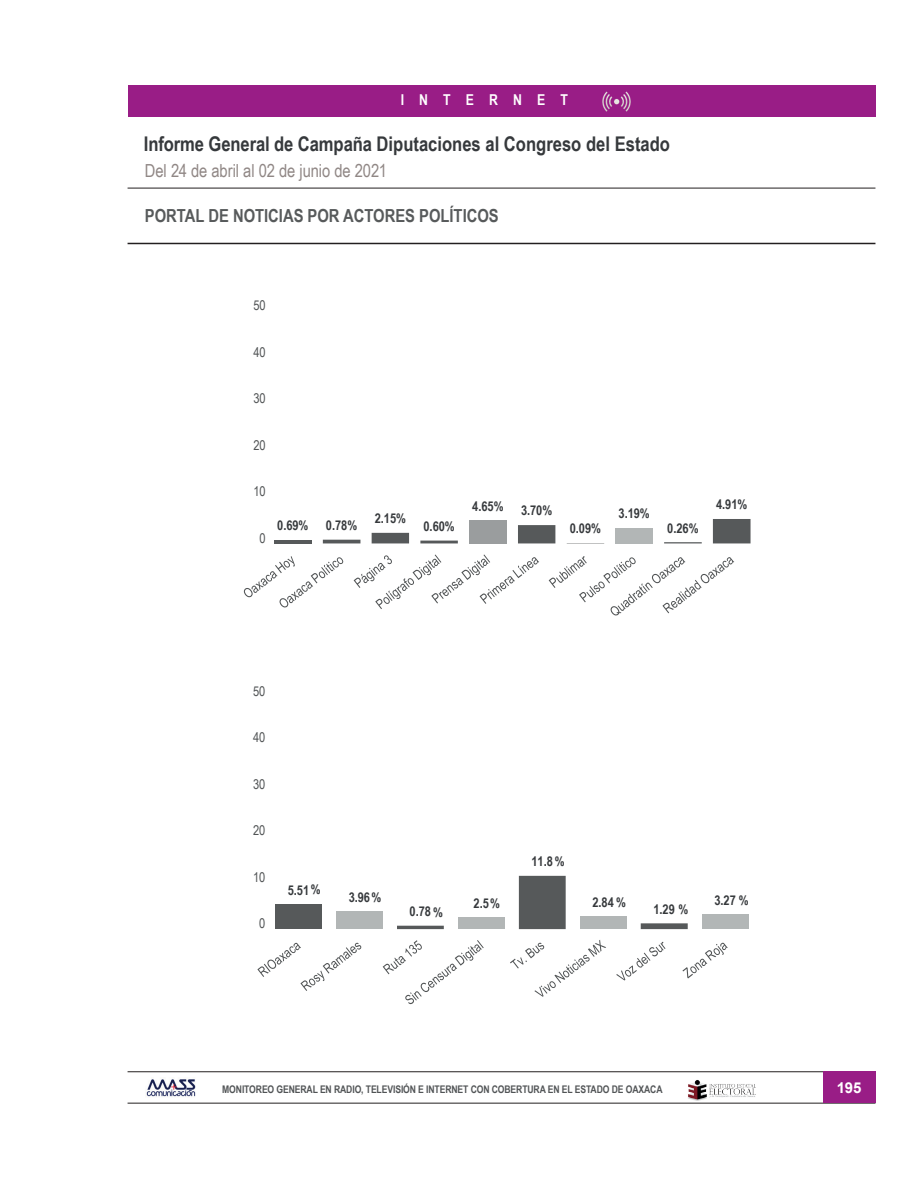
<style>
.page{position:relative;width:918px;height:1188px;background:#fff}
.page>*{position:absolute;margin:0;border:0;box-sizing:border-box;transform-origin:0 0}
.t1{font:700 20.25px "Arial Narrow";color:#36393c}
.t2{font:700 18px "Arial Narrow";color:#575a5b}
.t3{font:18px "Arial Narrow";letter-spacing:-.005em;color:#908785}
.t4{font:700 15px "Arial Narrow";letter-spacing:1.01em;color:#fff}
.t5{font:700 15px "Arial";color:#fff}
.t6{font:700 13.5px "Arial Narrow";letter-spacing:-.005em;color:#36393c}
.t7{font:13.5px "Arial Narrow";letter-spacing:-.005em;color:#515455}
.t8{font:700 10.5px "Arial Narrow";letter-spacing:-.01em;color:#515456}
</style>
<div class="page">
<img style="left:146px;top:1079px;width:50px;height:18px">
<hr style="left:128px;top:1072px;width:747px;height:1px;background:#231f20">
<hr style="left:128px;top:1103px;width:747px;height:1px;background:#231f20">
<div style="left:823px;top:1072px;width:52px;height:31px;background:#991d86"></div>
<img style="left:688px;top:1080px;width:68px;height:21px">
<hr style="left:128px;top:243px;width:747px;height:1px;background:#231f20">
<hr style="left:128px;top:188px;width:747px;height:1px;background:#231f20">
<div style="left:128px;top:85px;width:747px;height:31px;background:#991d86"></div>
<img style="left:602px;top:91px;width:29px;height:21px">
<hr style="left:274px;top:540px;width:38px;height:3px;background:#56595a">
<svg style="left:323px;top:519px;width:428px;height:24px"></svg>
<svg style="left:244px;top:556px;width:99px;height:52px"></svg>
<svg style="left:354px;top:554px;width:185px;height:55px"></svg>
<svg style="left:549px;top:556px;width:185px;height:60px"></svg>
<div style="left:275px;top:904px;width:47px;height:25px;background:#56595a"></div>
<div style="left:336px;top:911px;width:47px;height:18px;background:#b2b6b6"></div>
<div style="left:702px;top:914px;width:47px;height:15px;background:#b2b6b6"></div>
<svg style="left:397px;top:876px;width:291px;height:53px"></svg>
<svg style="left:257px;top:943px;width:104px;height:48px"></svg>
<svg style="left:383px;top:940px;width:101px;height:64px"></svg>
<svg style="left:510px;top:940px;width:96px;height:57px"></svg>
<svg style="left:616px;top:942px;width:50px;height:39px"></svg>
<svg style="left:682px;top:943px;width:46px;height:36px"></svg>
<p class="t4" style="left:401px;top:88px;width:169px">INTERNET</p>
<h1 class="t1" style="left:144px;top:128px;width:528px">Informe General de Campaña Diputaciones al Congreso del Estado</h1>
<h2 class="t3" style="left:145px;top:157px;width:244px">Del 24 de abril al 02 de junio de 2021</h2>
<h2 class="t2" style="left:145px;top:202px;width:355px">PORTAL DE NOTICIAS POR ACTORES POLÍTICOS</h2>
<p class="t7" style="left:253px;top:295px;width:14px">50</p>
<p class="t7" style="left:253px;top:342px;width:14px">40</p>
<p class="t7" style="left:253px;top:388px;width:14px">30</p>
<p class="t7" style="left:253px;top:435px;width:14px">20</p>
<p class="t7" style="left:253px;top:482px;width:14px">10</p>
<p class="t7" style="left:260px;top:528px;width:8px">0</p>
<p class="t6" style="left:277px;top:515px;width:33px">0.69%</p>
<p class="t6" style="left:326px;top:515px;width:33px">0.78%</p>
<p class="t6" style="left:375px;top:508px;width:33px">2.15%</p>
<p class="t6" style="left:424px;top:516px;width:33px">0.60%</p>
<p class="t6" style="left:472px;top:496px;width:33px">4.65%</p>
<p class="t6" style="left:521px;top:500px;width:33px">3.70%</p>
<p class="t6" style="left:570px;top:518px;width:33px">0.09%</p>
<p class="t6" style="left:619px;top:503px;width:33px">3.19%</p>
<p class="t6" style="left:667px;top:518px;width:33px">0.26%</p>
<p class="t6" style="left:716px;top:494px;width:33px">4.91%</p>
<p class="t7" style="left:253px;top:681px;width:14px">50</p>
<p class="t7" style="left:253px;top:727px;width:14px">40</p>
<p class="t7" style="left:253px;top:774px;width:14px">30</p>
<p class="t7" style="left:253px;top:821px;width:14px">20</p>
<p class="t7" style="left:253px;top:867px;width:14px">10</p>
<p class="t7" style="left:259px;top:914px;width:8px">0</p>
<p class="t6" style="left:288px;top:880px;width:34px">5.51 %</p>
<p class="t6" style="left:349px;top:887px;width:34px">3.96%</p>
<p class="t6" style="left:410px;top:901px;width:35px">0.78 %</p>
<p class="t6" style="left:474px;top:893px;width:28px">2.5%</p>
<p class="t6" style="left:532px;top:851px;width:35px">11.8%</p>
<p class="t6" style="left:592px;top:892px;width:35px">2.84 %</p>
<p class="t6" style="left:653px;top:899px;width:36px">1.29 %</p>
<p class="t6" style="left:714px;top:890px;width:36px">3.27 %</p>
<p class="t8" style="left:222px;top:1081px;width:442px">MONITOREO GENERAL EN RADIO, TELEVISIÓN E INTERNET CON COBERTURA EN EL ESTADO DE OAXACA</p>
<p class="t5" style="left:837px;top:1077px;width:26px">195</p>
</div>
